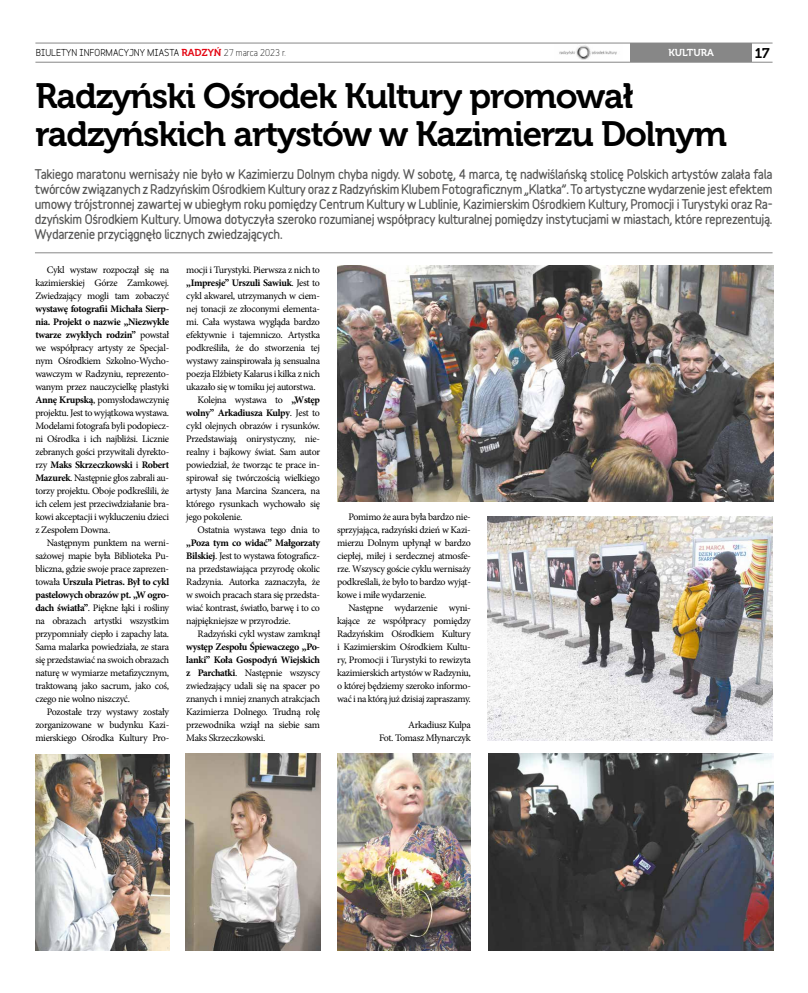
<style>
.page{position:relative;width:808px;height:993px;background:#fff}
.page>*{position:absolute;margin:0;border:0;box-sizing:border-box;transform-origin:0 0}
.t1{font:35px/38px "Museo 700";letter-spacing:-.03em;color:#000}
.t2{font:14px "Museo 700";color:#000}
.t3{font:900 12px/15px "Variable";letter-spacing:-.03em;color:#575756;text-align:justify}
.t4{font:10px/13px "Minion Pro";letter-spacing:-.03em;color:#000;text-align:justify}
.t5{font:700 10px "Minion Pro";letter-spacing:-.03em;color:#000}
.t6{font:10px "Museo 700";color:#fff}
.t7{font:700 9px "Variable";color:#000}
.s1{font-family:"Museo 700";font-weight:400;font-size:10px;color:#e30613}
.s2{font-weight:400}
.s3{font-weight:700}
</style>
<div class="page">
<hr style="left:35px;top:43px;width:737px;height:1px;background:#878787">
<hr style="left:35px;top:62px;width:737px;height:1px;background:#878787">
<div style="left:631px;top:43px;width:121px;height:19px;background:#878787"></div>
<img style="left:337px;top:265px;width:436px;height:236px">
<img style="left:488px;top:753px;width:285px;height:196px">
<img style="left:35px;top:754px;width:134px;height:195px">
<img style="left:488px;top:516px;width:284px;height:224px">
<img style="left:337px;top:753px;width:134px;height:196px">
<img style="left:186px;top:753px;width:134px;height:196px">
<hr style="left:35px;top:252px;width:737px;height:1px;background:#878787">
<img style="left:559px;top:45px;width:58px;height:15px">
<p class="t7" style="left:36px;top:45px;width:252px">BIULETYN INFORMACYJNY MIASTA <span class="s1">RADZYŃ</span> <span class="s2">27 marca 2023 r.</span></p>
<h2 class="t2" style="left:755px;top:45px;width:16px">17</h2>
<p class="t6" style="left:668px;top:47px;width:47px">KULTURA</p>
<h1 class="t1" style="left:36px;top:77px;width:693px">Radzyński Ośrodek Kultury promował radzyńskich artystów w Kazimierzu Dolnym</h1>
<p class="t3" style="left:35px;top:166px;width:739px">Takiego maratonu wernisaży nie było w Kazimierzu Dolnym chyba nigdy. W sobotę, 4 marca, tę nadwiślańską stolicę Polskich artystów zalała fala twórców związanych z Radzyńskim Ośrodkiem Kultury oraz z Radzyńskim Klubem Fotograficznym „Klatka”. To artystyczne wydarzenie jest efektem umowy trójstronnej zawartej w ubiegłym roku pomiędzy Centrum Kultury w Lublinie, Kazimierskim Ośrodkiem Kultury, Promocji i Turystyki oraz Ra&shy;dzyńskim Ośrodkiem Kultury. Umowa dotyczyła szeroko rozumianej współpracy kulturalnej pomiędzy instytucjami w miastach, które reprezentują.<br>Wydarzenie przyciągnęło licznych zwiedzających.</p>
<p class="t4" style="left:35px;top:263px;width:135px;text-indent:11px">Cykl wystaw rozpoczął się na kazimierskiej Górze Zamkowej.<br>Zwiedzający mogli tam zobaczyć</p>
<p class="t4" style="left:35px;top:302px;width:135px"><span class="s3">wystawę fotografii Michała Sierp&shy;nia. Projekt o nazwie „Niezwykłe twarze zwykłych rodzin”</span> powstał we współpracy artysty ze Specjal&shy;nym Ośrodkiem Szkolno-Wycho&shy;wawczym w Radzyniu, reprezento&shy;wanym przez nauczycielkę plastyki <span class="s3">Annę Krupską</span>, pomysłodawczynię projektu. Jest to wyjątkowa wystawa.<br>Modelami fotografa byli podopiecz&shy;ni Ośrodka i ich najbliżsi. Licznie zebranych gości przywitali dyrekto&shy;rzy <span class="s3">Maks Skrzeczkowski</span> i <span class="s3">Robert Mazurek</span>. Następnie głos zabrali au&shy;torzy projektu. Oboje podkreślili, że ich celem jest przeciwdziałanie bra&shy;kowi akceptacji i wykluczeniu dzieci z Zespołem Downa.</p>
<p class="t4" style="left:35px;top:536px;width:135px;text-indent:11px">Następnym punktem na werni&shy;sażowej mapie była Biblioteka Pu&shy;bliczna, gdzie swoje prace zaprezen&shy;towała <span class="s3">Urszula Pietras. Był to cykl pastelowych obrazów pt. „W ogro&shy;dach światła”</span>. Piękne łąki i rośliny na obrazach artystki wszystkim przypomniały ciepło i zapachy lata.<br>Sama malarka powiedziała, ze stara się przedstawiać na swoich obrazach naturę w wymiarze metafizycznym, traktowaną jako sacrum, jako coś, czego nie wolno niszczyć.</p>
<p class="t4" style="left:35px;top:705px;width:135px;text-indent:11px">Pozostałe trzy wystawy zostały zorganizowane w budynku Kazi&shy;mierskiego Ośrodka Kultury Pro-</p>
<p class="t4" style="left:186px;top:263px;width:135px">mocji i Turystyki. Pierwsza z nich to</p>
<p class="t5" style="left:186px;top:275px;width:135px">„Impresje” Urszuli Sawiuk<span class="s2">. Jest to</span></p>
<p class="t4" style="left:186px;top:289px;width:135px">cykl akwarel, utrzymanych w ciem-</p>
<p class="t4" style="left:186px;top:302px;width:135px">nej tonacji ze złoconymi elementa-</p>
<p class="t4" style="left:186px;top:315px;width:135px">mi. Cała wystawa wygląda bardzo</p>
<p class="t4" style="left:186px;top:328px;width:135px">efektywnie i tajemniczo. Artystka</p>
<p class="t4" style="left:186px;top:341px;width:135px">podkreśliła, że do stworzenia tej</p>
<p class="t4" style="left:186px;top:354px;width:135px">wystawy zainspirowała ją sensualna</p>
<p class="t4" style="left:186px;top:367px;width:135px">poezja Elżbiety Kalarus i kilka z nich</p>
<p class="t4" style="left:186px;top:380px;width:131px">ukazało się w tomiku jej autorstwa.</p>
<p class="t4" style="left:198px;top:393px;width:124px">Kolejna wystawa to <span class="s3">„Wstęp</span></p>
<p class="t5" style="left:186px;top:405px;width:135px">wolny” Arkadiusza Kulpy<span class="s2">. Jest to</span></p>
<p class="t4" style="left:186px;top:419px;width:135px">cykl olejnych obrazów i rysunków.</p>
<p class="t4" style="left:186px;top:432px;width:135px">Przedstawiają onirystyczny, nie-</p>
<p class="t4" style="left:186px;top:445px;width:135px">realny i bajkowy świat. Sam autor</p>
<p class="t4" style="left:186px;top:458px;width:135px">powiedział, że tworząc te prace in-</p>
<p class="t4" style="left:186px;top:471px;width:135px">spirował się twórczością wielkiego</p>
<p class="t4" style="left:186px;top:484px;width:135px">artysty Jana Marcina Szancera, na</p>
<p class="t4" style="left:186px;top:497px;width:135px">którego rysunkach wychowało się</p>
<p class="t4" style="left:186px;top:510px;width:58px">jego pokolenie.</p>
<p class="t4" style="left:198px;top:523px;width:124px">Ostatnia wystawa tego dnia to</p>
<p class="t4" style="left:186px;top:536px;width:135px"><span class="s3">„Poza tym co widać” Małgorzaty Bilskiej</span>. Jest to wystawa fotograficz&shy;na przedstawiająca przyrodę okolic Radzynia. Autorka zaznaczyła, że w swoich pracach stara się przedsta&shy;wiać kontrast, światło, barwę i to co najpiękniejsze w przyrodzie.</p>
<p class="t4" style="left:198px;top:627px;width:124px">Radzyński cykl wystaw zamknął</p>
<p class="t4" style="left:186px;top:640px;width:135px"><span class="s3">występ Zespołu Śpiewaczego „Po&shy;lanki” Koła Gospodyń Wiejskich z Parchatki</span>. Następnie wszyscy zwiedzający udali się na spacer po znanych i mniej znanych atrakcjach Kazimierza Dolnego. Trudną rolę przewodnika wziął na siebie sam Maks Skrzeczkowski.</p>
<p class="t4" style="left:337px;top:510px;width:135px;text-indent:11px">Pomimo że aura była bardzo nie&shy;sprzyjająca, radzyński dzień w Kazi&shy;mierzu Dolnym upłynął w bardzo ciepłej, miłej i serdecznej atmosfe&shy;rze. Wszyscy goście cyklu wernisaży podkreślali, że było to bardzo wyjąt&shy;kowe i miłe wydarzenie.</p>
<p class="t4" style="left:337px;top:601px;width:135px;text-indent:11px">Następne wydarzenie wyni&shy;kające ze współpracy pomiędzy Radzyńskim Ośrodkiem Kultury i Kazimierskim Ośrodkiem Kultu&shy;ry, Promocji i Turystyki to rewizyta kazimierskich artystów w Radzyniu, o której będziemy szeroko informo&shy;wać i na którą już dzisiaj zapraszamy.</p>
<p class="t4" style="left:379px;top:718px;width:93px;text-align:right">Arkadiusz Kulpa<br>Fot. Tomasz Młynarczyk</p>
</div>
